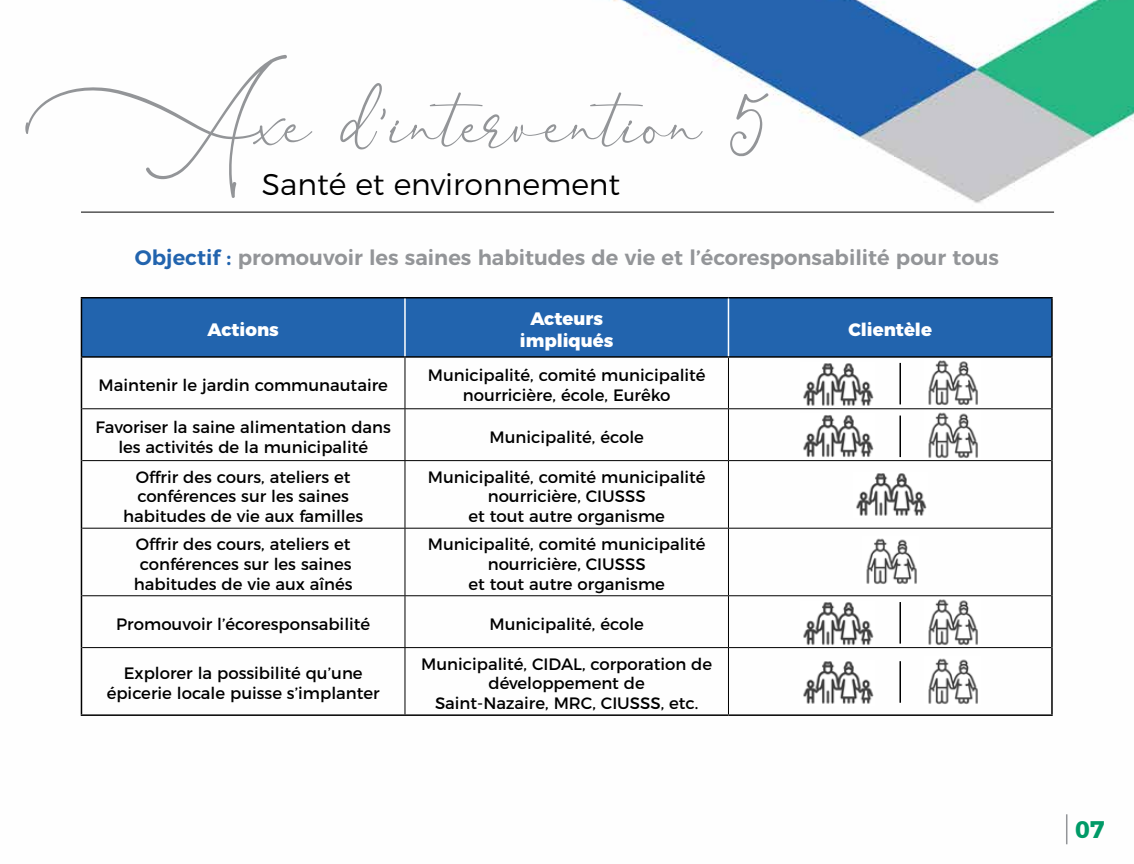
<style>
.page{position:relative;width:1134px;height:864px;background:#fff}
.page>*{position:absolute;margin:0;border:0;box-sizing:border-box;transform-origin:0 0}
.t1{font:90px "Asmelina Harley";color:#939598}
.t2{font:300 30px "Montserrat";color:#000}
.t3{font:700 24px "Montserrat";color:#009a67}
.t4{font:600 21px "Montserrat";color:#939598}
.t5{font:800 18px/21.6px "Montserrat";color:#fff;text-align:center}
.t6{font:16.5px/19.8px "Montserrat";color:#000;text-align:center}
.s1{color:#2264ae}
</style>
<div class="page">
<img style="left:80px;top:0;width:1054px;height:845px">
<hr style="left:1066px;top:814px;width:1px;height:30px;background:#939598">
<hr style="left:81px;top:212px;width:973px;height:1px;background:#000">
<div style="left:82px;top:298px;width:969px;height:58px;background:#2264ae"></div>
<hr style="left:81px;top:297px;width:324px;height:1px;background:#000">
<hr style="left:81px;top:298px;width:1px;height:58px;background:#000">
<hr style="left:405px;top:297px;width:323px;height:1px;background:#000">
<hr style="left:728px;top:297px;width:325px;height:1px;background:#000">
<hr style="left:1051px;top:298px;width:2px;height:58px;background:#000">
<hr style="left:81px;top:356px;width:324px;height:2px;background:#000">
<hr style="left:81px;top:358px;width:1px;height:51px;background:#000">
<hr style="left:405px;top:356px;width:323px;height:2px;background:#000">
<hr style="left:728px;top:356px;width:325px;height:2px;background:#000">
<hr style="left:1051px;top:358px;width:2px;height:51px;background:#000">
<hr style="left:81px;top:409px;width:1px;height:52px;background:#000">
<hr style="left:1051px;top:409px;width:2px;height:52px;background:#000">
<hr style="left:81px;top:461px;width:1px;height:67px;background:#000">
<hr style="left:1051px;top:461px;width:2px;height:67px;background:#000">
<hr style="left:81px;top:528px;width:1px;height:68px;background:#000">
<hr style="left:1051px;top:528px;width:2px;height:68px;background:#000">
<hr style="left:81px;top:596px;width:1px;height:52px;background:#000">
<hr style="left:1051px;top:596px;width:2px;height:52px;background:#000">
<hr style="left:81px;top:648px;width:1px;height:66px;background:#000">
<hr style="left:1051px;top:648px;width:2px;height:66px;background:#000">
<hr style="left:81px;top:714px;width:324px;height:2px;background:#000">
<hr style="left:405px;top:714px;width:323px;height:2px;background:#000">
<hr style="left:728px;top:714px;width:325px;height:2px;background:#000">
<hr style="left:404px;top:298px;width:2px;height:58px;background:#fff">
<hr style="left:728px;top:298px;width:1px;height:58px;background:#fff">
<hr style="left:405px;top:358px;width:1px;height:50px;background:#000">
<hr style="left:728px;top:358px;width:1px;height:50px;background:#000">
<hr style="left:82px;top:408px;width:323px;height:1px;background:#000">
<hr style="left:405px;top:408px;width:323px;height:1px;background:#000">
<hr style="left:405px;top:409px;width:1px;height:51px;background:#000">
<hr style="left:728px;top:408px;width:323px;height:1px;background:#000">
<hr style="left:728px;top:409px;width:1px;height:51px;background:#000">
<hr style="left:82px;top:460px;width:323px;height:1px;background:#000">
<hr style="left:405px;top:460px;width:323px;height:1px;background:#000">
<hr style="left:405px;top:461px;width:1px;height:67px;background:#000">
<hr style="left:728px;top:460px;width:323px;height:1px;background:#000">
<hr style="left:728px;top:461px;width:1px;height:67px;background:#000">
<hr style="left:82px;top:528px;width:323px;height:1px;background:#000">
<hr style="left:405px;top:528px;width:323px;height:1px;background:#000">
<hr style="left:405px;top:529px;width:1px;height:66px;background:#000">
<hr style="left:728px;top:528px;width:323px;height:1px;background:#000">
<hr style="left:728px;top:529px;width:1px;height:66px;background:#000">
<hr style="left:405px;top:596px;width:1px;height:51px;background:#000">
<hr style="left:728px;top:596px;width:1px;height:51px;background:#000">
<hr style="left:405px;top:648px;width:1px;height:66px;background:#000">
<hr style="left:728px;top:648px;width:1px;height:66px;background:#000">
<hr style="left:82px;top:595px;width:323px;height:1px;background:#000">
<hr style="left:405px;top:595px;width:323px;height:1px;background:#000">
<hr style="left:728px;top:595px;width:323px;height:1px;background:#000">
<hr style="left:82px;top:647px;width:323px;height:1px;background:#000">
<hr style="left:405px;top:647px;width:323px;height:1px;background:#000">
<hr style="left:728px;top:647px;width:323px;height:1px;background:#000">
<img style="left:800px;top:362px;width:75px;height:45px">
<img style="left:925px;top:359px;width:55px;height:47px">
<hr style="left:899px;top:363px;width:2px;height:41px;background:#000">
<img style="left:800px;top:414px;width:75px;height:44px">
<img style="left:925px;top:410px;width:55px;height:49px">
<hr style="left:899px;top:416px;width:2px;height:41px;background:#000">
<img style="left:800px;top:660px;width:75px;height:46px">
<img style="left:925px;top:656px;width:55px;height:49px">
<hr style="left:899px;top:661px;width:2px;height:42px;background:#000">
<img style="left:800px;top:601px;width:75px;height:45px">
<img style="left:925px;top:598px;width:55px;height:48px">
<hr style="left:899px;top:602px;width:2px;height:42px;background:#000">
<img style="left:853px;top:472px;width:75px;height:46px">
<img style="left:863px;top:537px;width:56px;height:48px">
<h1 class="t1" style="left:27px;top:74px;width:743px">Axe d’intervention 5</h1>
<h2 class="t2" style="left:262px;top:161px;width:360px">Santé et environnement</h2>
<p class="t4" style="left:135px;top:240px;width:866px"><span class="s1">Objectif :</span> promouvoir les saines habitudes de vie et l’écoresponsabilité pour tous</p>
<p class="t5" style="left:208px;top:317px;width:73px">Actions</p>
<p class="t5" style="left:520px;top:307px;width:95px">Acteurs impliqués</p>
<p class="t5" style="left:848px;top:317px;width:85px">Clientèle</p>
<p class="t6" style="left:99px;top:374px;width:291px">Maintenir le jardin communautaire</p>
<p class="t6" style="left:428px;top:364px;width:279px">Municipalité, comité municipalité nourricière, école, Eurêko</p>
<p class="t6" style="left:95px;top:416px;width:297px">Favoriser la saine alimentation dans les activités de la municipalité</p>
<p class="t6" style="left:490px;top:426px;width:156px">Municipalité, école</p>
<p class="t6" style="left:123px;top:465px;width:242px">Offrir des cours, ateliers et conférences sur les saines habitudes de vie aux familles</p>
<p class="t6" style="left:428px;top:465px;width:279px">Municipalité, comité municipalité nourricière, CIUSSS<br>et tout autre organisme</p>
<p class="t6" style="left:134px;top:533px;width:220px">Offrir des cours, ateliers et conférences sur les saines habitudes de vie aux aînés</p>
<p class="t6" style="left:428px;top:533px;width:279px">Municipalité, comité municipalité nourricière, CIUSSS<br>et tout autre organisme</p>
<p class="t6" style="left:116px;top:613px;width:255px">Promouvoir l’écoresponsabilité</p>
<p class="t6" style="left:490px;top:613px;width:156px">Municipalité, école</p>
<p class="t6" style="left:107px;top:662px;width:274px">Explorer la possibilité qu’une épicerie locale puisse s’implanter</p>
<p class="t6" style="left:421px;top:652px;width:293px">Municipalité, CIDAL, corporation de développement de<br>Saint-Nazaire, MRC, CIUSSS, etc.</p>
<h3 class="t3" style="left:1075px;top:809px;width:31px">07</h3>
</div>
